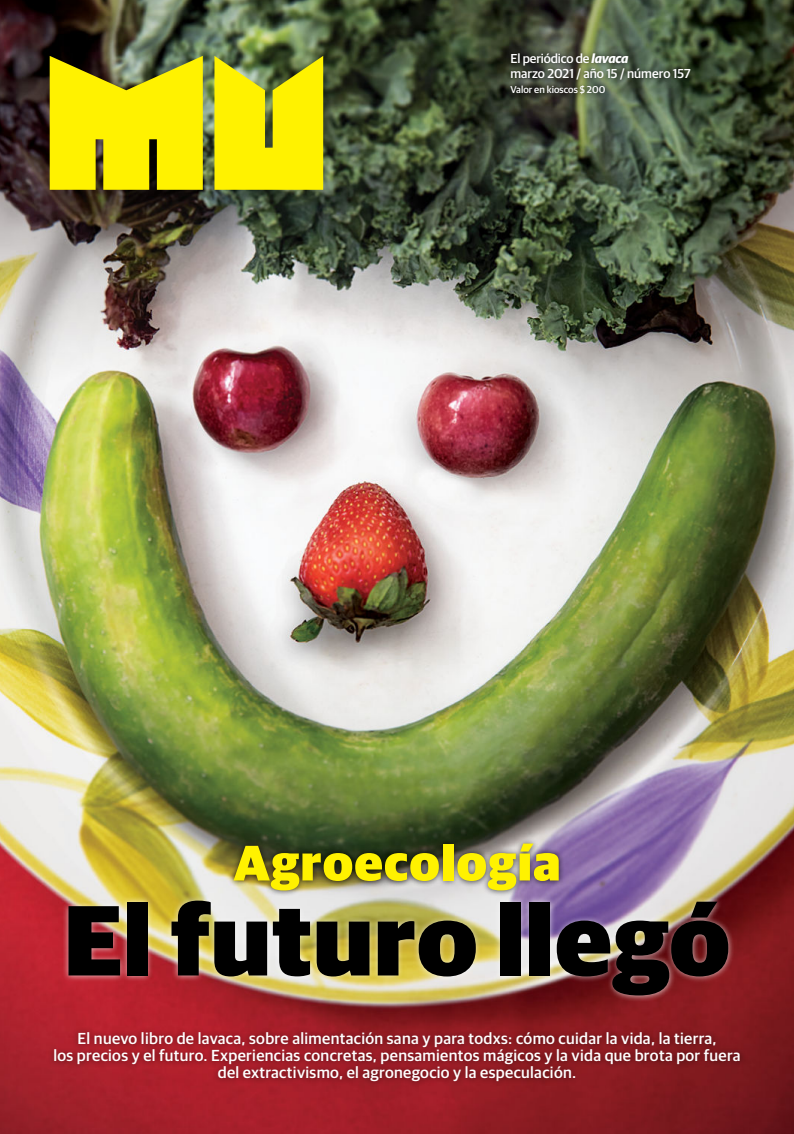
<style>
.page{position:relative;width:794px;height:1134px;background:#fff}
.page>*{position:absolute;margin:0;border:0;box-sizing:border-box;transform-origin:0 0}
.t1{font:900 100px "Guardian Sans";letter-spacing:.015em;color:#000}
.t2{font:900 50px "Guardian Sans";letter-spacing:.03em;color:#fff200}
.t3{font:500 16px/17px "Guardian Sans";letter-spacing:.02em;color:#fff;text-align:center}
.t4{font:500 13px/15px "Guardian Sans";letter-spacing:-.005em;color:#fff}
.t5{font:500 10px "Guardian Sans";color:#fff}
.s1{font-weight:700;font-style:italic}
</style>
<div class="page">
<img style="left:0;top:0;width:794px;height:1134px">
<div style="left:63px;top:894px;width:671px;height:108px;background:#fff;opacity:.7"></div>
<div style="left:504px;top:48px;width:192px;height:52px;background:#000;opacity:.75"></div>
<svg style="left:50px;top:56px;width:273px;height:134px;background:#dbd30e"></svg>
<div style="left:48px;top:1026px;width:698px;height:61px;background:#000;opacity:.5"></div>
<div style="left:228px;top:838px;width:337px;height:58px;background:#000;opacity:.7"></div>
<p class="t4" style="left:510px;top:51px;width:182px">El periódico de <span class="s1">lavaca<br></span>marzo 2021 / año 15 / número 157</p>
<p class="t5" style="left:510px;top:85px;width:96px">Valor en kioscos $ 200</p>
<h2 class="t2" style="left:234px;top:837px;width:328px">Agroecología</h2>
<h1 class="t1" style="left:64px;top:888px;width:667px">El futuro llegó</h1>
<p class="t3" style="left:53px;top:1030px;width:688px">El nuevo libro de lavaca, sobre alimentación sana y para todxs: cómo cuidar la vida, la tierra,<br>los precios y el futuro. Experiencias concretas, pensamientos mágicos y la vida que brota por fuera del extractivismo, el agronegocio y la especulación.</p>
</div>
